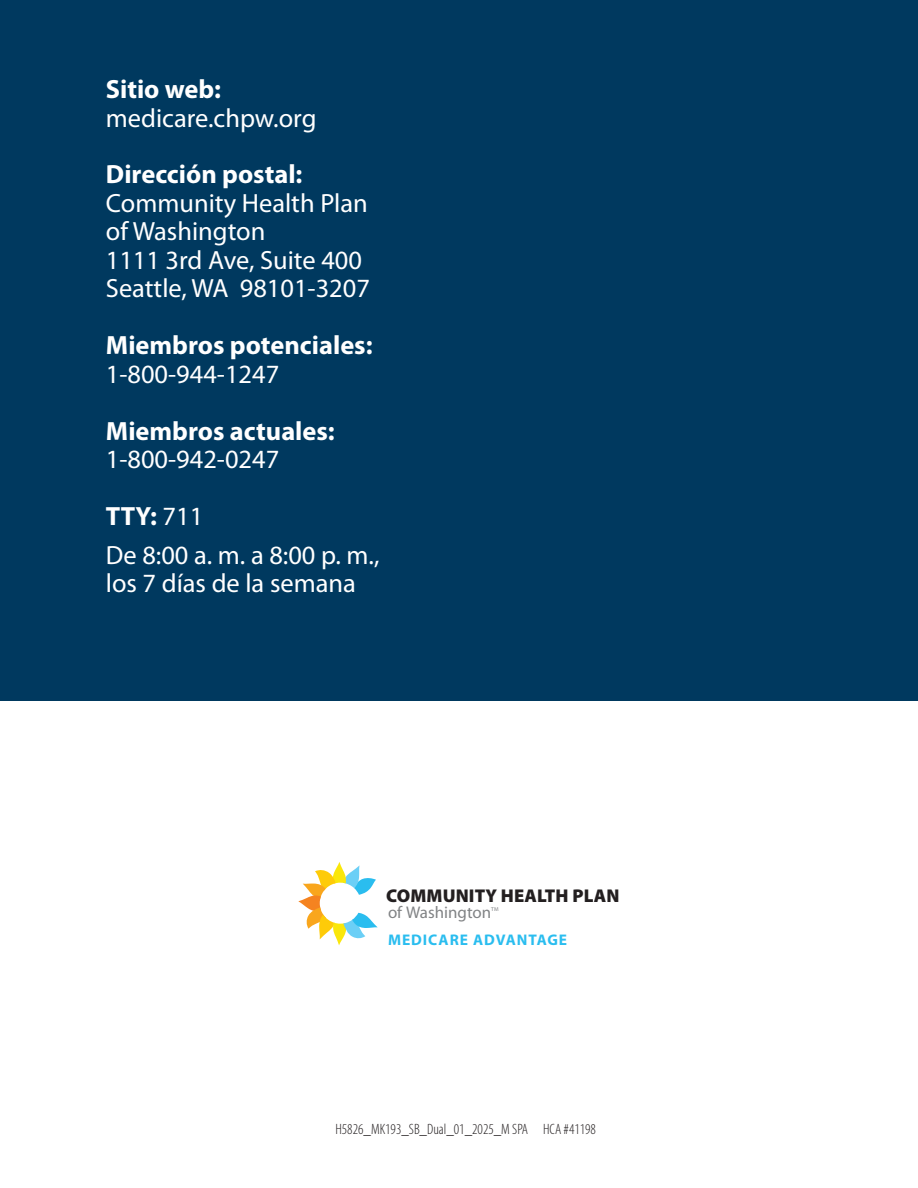
<style>
.page{position:relative;width:918px;height:1188px;background:#fff}
.page>*{position:absolute;margin:0;border:0;box-sizing:border-box;transform-origin:0 0}
.t1{font:26.4px/28.5px "Myriad Pro";color:#fff}
.t2{font:700 26.4px/28.5px "Myriad Pro";color:#fff}
.t3{font:900 18.6px "Myriad Pro";letter-spacing:.005em;color:#231f20}
.t4{font:16.95px "Myriad Pro";color:#818385}
.t5{font:700 15.45px "Myriad Pro";letter-spacing:.06em;color:#2abdef}
.t6{font:300 condensed 15px "Myriad Pro";color:#231f20}
.t7{font:5.55px "Myriad Pro";color:#818385}
.s1{font-weight:700}
.s2{font-weight:400}
</style>
<div class="page">
<div style="left:0;top:0;width:918px;height:700px;background:#00395f"></div>
<svg style="left:298px;top:862px;width:80px;height:83px"></svg>
<p class="t1" style="left:106px;top:76px;width:212px"><span class="s1">Sitio web: </span>medicare.chpw.org</p>
<p class="t1" style="left:106px;top:161px;width:264px"><span class="s1">Dirección postal:<br></span>Community Health Plan of Washington</p>
<p class="t1" style="left:106px;top:246px;width:258px">1111 3rd Ave, Suite 400</p>
<p class="t1" style="left:106px;top:275px;width:266px">Seattle, WA 98101-3207</p>
<p class="t2" style="left:106px;top:331px;width:268px">Miembros potenciales:<br><span class="s2">1-800-944-1247</span></p>
<p class="t2" style="left:106px;top:417px;width:231px">Miembros actuales:<br><span class="s2">1-800-942-0247</span></p>
<p class="t2" style="left:106px;top:502px;width:99px">TTY: <span class="s2">711</span></p>
<p class="t1" style="left:106px;top:541px;width:275px">De 8:00 a. m. a 8:00 p. m., los 7 días de la semana</p>
<p class="t3" style="left:386px;top:886px;width:235px">COMMUNITY HEALTH PLAN</p>
<p class="t4" style="left:388px;top:903px;width:105px">of Washington</p>
<p class="t7" style="left:491px;top:906px;width:9px">TM</p>
<p class="t5" style="left:388px;top:931px;width:181px">MEDICARE ADVANTAGE</p>
<p class="t6" style="left:335px;top:1121px;width:262px">H5826_MK193_SB_Dual_01_2025_M SPA HCA #41198</p>
</div>
